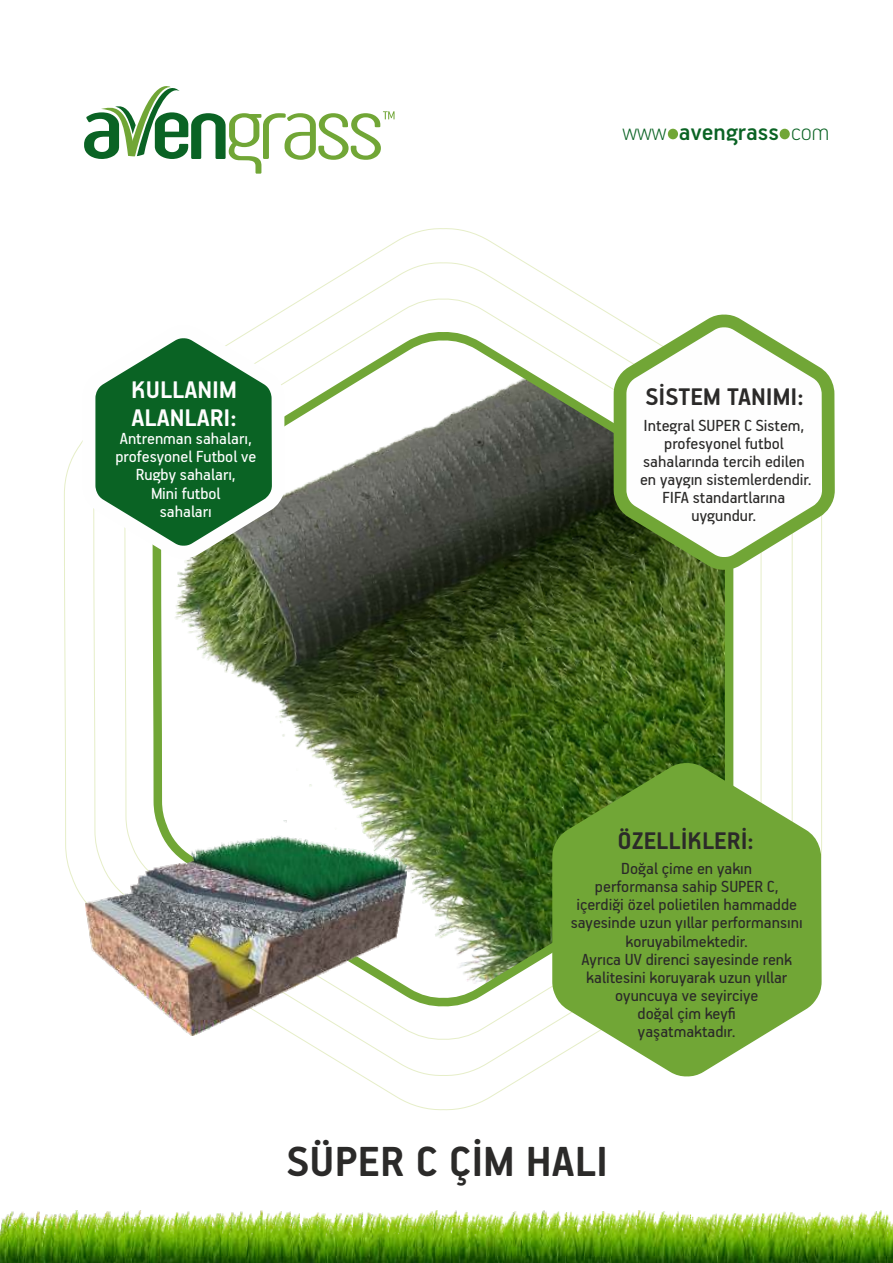
<style>
.page{position:relative;width:893px;height:1263px;background:#fff}
.page>*{position:absolute;margin:0;border:0;box-sizing:border-box;transform-origin:0 0}
.t1{font:700 47.1px "PF Handbook Pro";letter-spacing:.005em;color:#2b2a29}
.t2{font:700 27px "PF Handbook Pro";color:#2b2a29}
.t3{font:700 27px/27.8px "PF Handbook Pro";color:#fefefe}
.t4{font:500 26.25px "PF Handbook Pro";letter-spacing:.005em;color:#0a6324}
.t5{font:18px/18.1px "PF Handbook Pro";color:#2b2a29;text-align:center}
.t6{font:18px/18.1px "PF Handbook Pro";color:#fefefe;text-align:center}
.s1{font-weight:100}
</style>
<div class="page">
<img style="left:0;top:1210px;width:893px;height:53px">
<svg style="left:152px;top:327px;width:582px;height:677px"></svg>
<img style="left:86px;top:821px;width:320px;height:214px">
<svg style="left:76px;top:322px;width:215px;height:247px;fill:#0a6324"></svg>
<svg style="left:607px;top:312px;width:228px;height:268px"></svg>
<svg style="left:552px;top:763px;width:270px;height:313px;fill:#71a636"></svg>
<div style="left:668px;top:129px;width:10px;height:10px;background:#71a636;border-radius:50%"></div>
<div style="left:780px;top:129px;width:10px;height:10px;background:#71a636;border-radius:50%"></div>
<svg style="left:84px;top:86px;width:310px;height:88px"></svg>
<h2 class="t3" style="left:131px;top:377px;width:107px">KULLANIM<br>ALANLARI:</h2>
<p class="t6" style="left:115px;top:430px;width:142px">Antrenman sahaları, profesyonel Futbol ve<br>Rugby sahaları,<br>Mini futbol<br>sahaları</p>
<h3 class="t4" style="left:622px;top:120px;width:208px"><span class="s1">www</span> avengrass <span class="s1">com</span></h3>
<h2 class="t2" style="left:645px;top:385px;width:160px">SİSTEM TANIMI:</h2>
<p class="t5" style="left:640px;top:417px;width:173px">Integral SUPER C Sistem, profesyonel futbol sahalarında tercih edilen en yaygın sistemlerdendir.<br>FIFA standartlarına uygundur.</p>
<h2 class="t2" style="left:617px;top:829px;width:138px">ÖZELLİKLERİ:</h2>
<p class="t5" style="left:571px;top:860px;width:234px">Doğal çime en yakın<br>performansa sahip SUPER C, içerdiği özel polietilen hammadde sayesinde uzun yıllar performansını koruyabilmektedir.<br>Ayrıca UV direnci sayesinde renk kalitesini koruyarak uzun yıllar oyuncuya ve seyirciye<br>doğal çim keyfi<br>yaşatmaktadır.</p>
<h1 class="t1" style="left:287px;top:1141px;width:323px">SÜPER C ÇİM HALI</h1>
</div>
